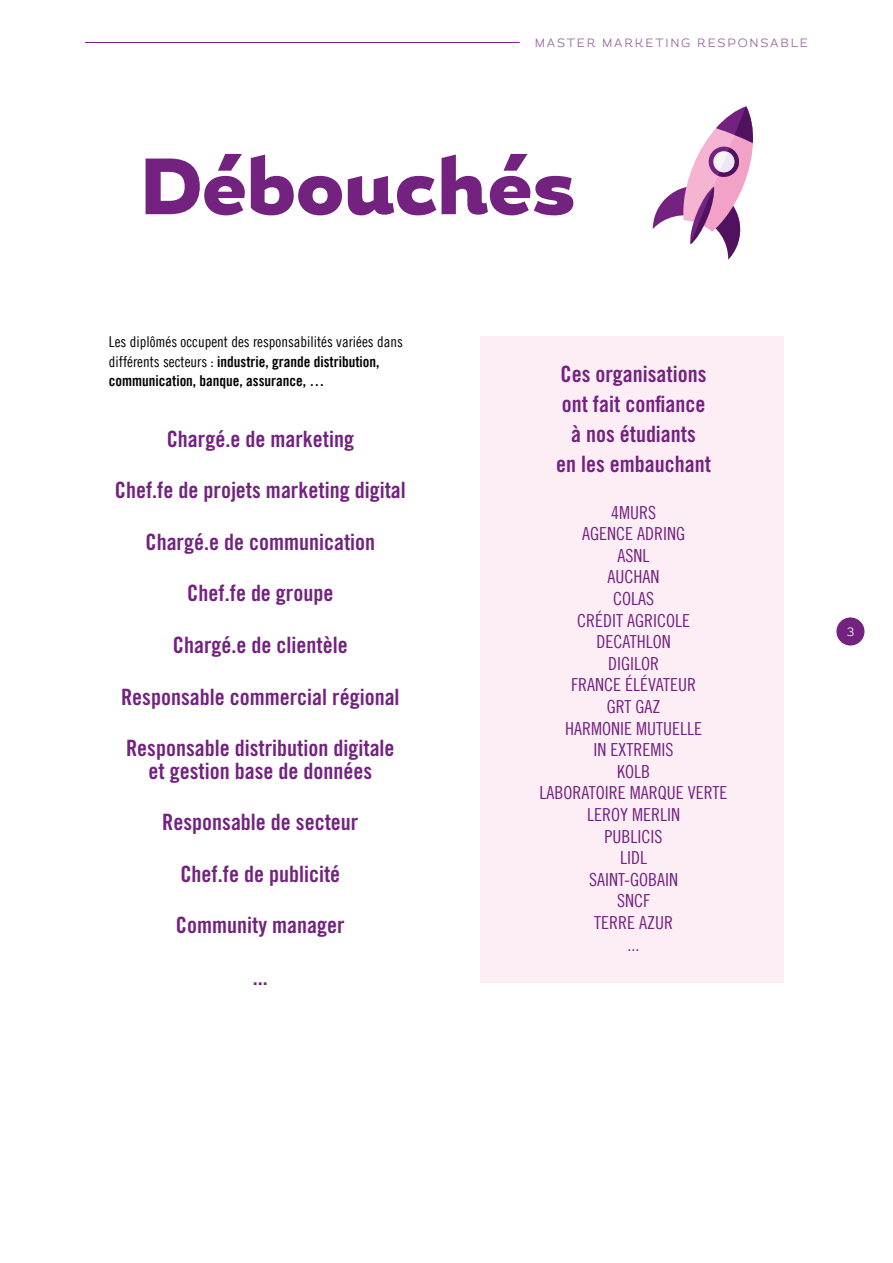
<style>
.page{position:relative;width:893px;height:1263px;background:#fff}
.page>*{position:absolute;margin:0;border:0;box-sizing:border-box;transform-origin:0 0}
.t1{font:900 79.5px "Magallanes";color:#732280}
.t2{font:22.5px/30px "Trade Gothic LT Std Bd Cn 20";color:#732280;text-align:center}
.t3{font:18px/21.6px "Trade Gothic LT Cond Eighteen";color:#732280;text-align:center}
.t4{font:15px/19.5px "Trade Gothic LT Bold Cond Twenty";color:#000}
.t5{font:15px "Trade Gothic LT Cond Eighteen";color:#000}
.t6{font:300 12px "Magallanes";letter-spacing:.15em;color:#965da2}
.t7{font:300 12px "Magallanes";color:#fff}
.s1{font-family:"Trade Gothic LT Cond Eighteen"}
</style>
<div class="page">
<hr style="left:85px;top:42px;width:435px;height:1px;background:#732280">
<div style="left:836px;top:617px;width:28px;height:28px;background:#732280;border-radius:50%"></div>
<svg style="left:653px;top:106px;width:100px;height:154px"></svg>
<div style="left:481px;top:336px;width:303px;height:647px;background:#fdeef6"></div>
<p class="t6" style="left:535px;top:35px;width:275px">MASTER MARKETING RESPONSABLE</p>
<h1 class="t1" style="left:140px;top:135px;width:437px">Débouchés</h1>
<p class="t5" style="left:109px;top:333px;width:296px">Les diplômés occupent des responsabilités variées dans</p>
<p class="t4" style="left:109px;top:351px;width:272px"><span class="s1">différents secteurs :</span> industrie, grande distribution, communication, banque, assurance, …</p>
<p class="t2" style="left:167px;top:424px;width:189px">Chargé.e de marketing</p>
<p class="t2" style="left:115px;top:475px;width:293px">Chef.fe de projets marketing digital</p>
<p class="t2" style="left:145px;top:527px;width:231px">Chargé.e de communication</p>
<p class="t2" style="left:187px;top:578px;width:148px">Chef.fe de groupe</p>
<p class="t2" style="left:173px;top:630px;width:176px">Chargé.e de clientèle</p>
<p class="t2" style="left:121px;top:681px;width:280px">Responsable commercial régional</p>
<p class="t2" style="left:126px;top:737px;width:270px;line-height:22.5px">Responsable distribution digitale et gestion base de données</p>
<p class="t2" style="left:162px;top:807px;width:198px">Responsable de secteur</p>
<p class="t2" style="left:180px;top:858px;width:161px">Chef.fe de publicité</p>
<p class="t2" style="left:176px;top:910px;width:170px">Community manager</p>
<p class="t2" style="left:253px;top:961px;width:16px">...</p>
<p class="t2" style="left:556px;top:359px;width:156px">Ces organisations ont fait confiance à nos étudiants<br>en les embauchant</p>
<p class="t3" style="left:539px;top:501px;width:189px">4MURS<br>AGENCE ADRING<br>ASNL<br>AUCHAN<br>COLAS<br>CRÉDIT AGRICOLE<br>DECATHLON<br>DIGILOR<br>FRANCE ÉLÉVATEUR<br>GRT GAZ<br>HARMONIE MUTUELLE<br>IN EXTREMIS<br>KOLB<br>LABORATOIRE MARQUE VERTE<br>LEROY MERLIN<br>PUBLICIS<br>LIDL<br>SAINT-GOBAIN<br>SNCF<br>TERRE AZUR<br>...</p>
<p class="t7" style="left:847px;top:624px;width:9px">3</p>
</div>
